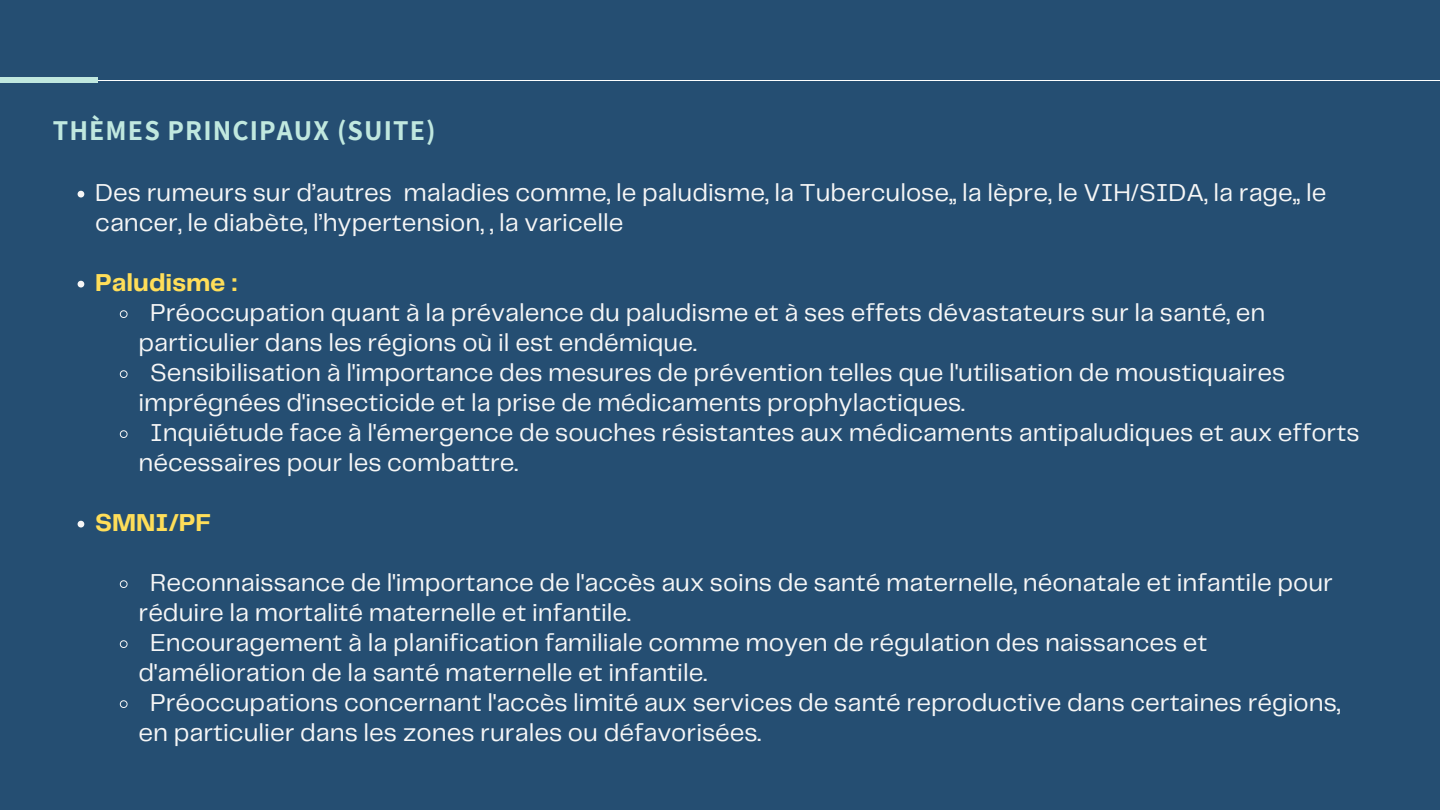
<style>
.page{position:relative;width:1440px;height:810px;background:#254e72}
.page>*{position:absolute;margin:0;border:0;box-sizing:border-box;transform-origin:0 0}
.t1{font:700 28px "Assistant";letter-spacing:.04em;color:#c0e8df}
.t2{font:25.4px/30px "Telegraf";color:#f6f6f6}
.t3{font:700 25.4px "Telegraf";color:#ffde59}
</style>
<div class="page">
<hr style="left:0;top:80px;width:1440px;height:1px;background:#feffff">
<div style="left:0;top:77px;width:97px;height:6px;background:#c0e8df"></div>
<svg style="left:78px;top:191px;width:6px;height:7px"></svg>
<svg style="left:78px;top:281px;width:6px;height:7px"></svg>
<svg style="left:119px;top:310px;width:9px;height:8px"></svg>
<svg style="left:119px;top:370px;width:9px;height:8px"></svg>
<svg style="left:119px;top:430px;width:9px;height:8px"></svg>
<svg style="left:78px;top:521px;width:6px;height:7px"></svg>
<svg style="left:119px;top:580px;width:9px;height:8px"></svg>
<svg style="left:119px;top:640px;width:9px;height:8px"></svg>
<svg style="left:119px;top:700px;width:9px;height:8px"></svg>
<p class="t1" style="left:53px;top:112px;width:384px">THÈMES PRINCIPAUX (SUITE)</p>
<h1 class="t2" style="left:95px;top:178px;width:1233px">Des rumeurs sur d’autres maladies comme, le paludisme, la Tuberculose,, la lèpre, le VIH/SIDA, la rage,, le cancer, le diabète, l’hypertension, , la varicelle</h1>
<p class="t3" style="left:95px;top:271px;width:143px">Paludisme :</p>
<p class="t2" style="left:139px;top:298px;width:1128px;text-indent:11px">Préoccupation quant à la prévalence du paludisme et à ses effets dévastateurs sur la santé, en particulier dans les régions où il est endémique.</p>
<p class="t2" style="left:139px;top:358px;width:1148px;text-indent:11px">Sensibilisation à l'importance des mesures de prévention telles que l'utilisation de moustiquaires imprégnées d'insecticide et la prise de médicaments prophylactiques.</p>
<p class="t2" style="left:139px;top:418px;width:1222px;text-indent:11px">Inquiétude face à l'émergence de souches résistantes aux médicaments antipaludiques et aux efforts nécessaires pour les combattre.</p>
<p class="t3" style="left:95px;top:511px;width:117px">SMNI/PF</p>
<p class="t2" style="left:139px;top:568px;width:1196px;text-indent:11px">Reconnaissance de l'importance de l'accès aux soins de santé maternelle, néonatale et infantile pour réduire la mortalité maternelle et infantile.</p>
<p class="t2" style="left:139px;top:628px;width:1070px;text-indent:11px">Encouragement à la planification familiale comme moyen de régulation des naissances et d'amélioration de la santé maternelle et infantile.</p>
<p class="t2" style="left:139px;top:688px;width:1203px;text-indent:11px">Préoccupations concernant l'accès limité aux services de santé reproductive dans certaines régions, en particulier dans les zones rurales ou défavorisées.</p>
</div>
